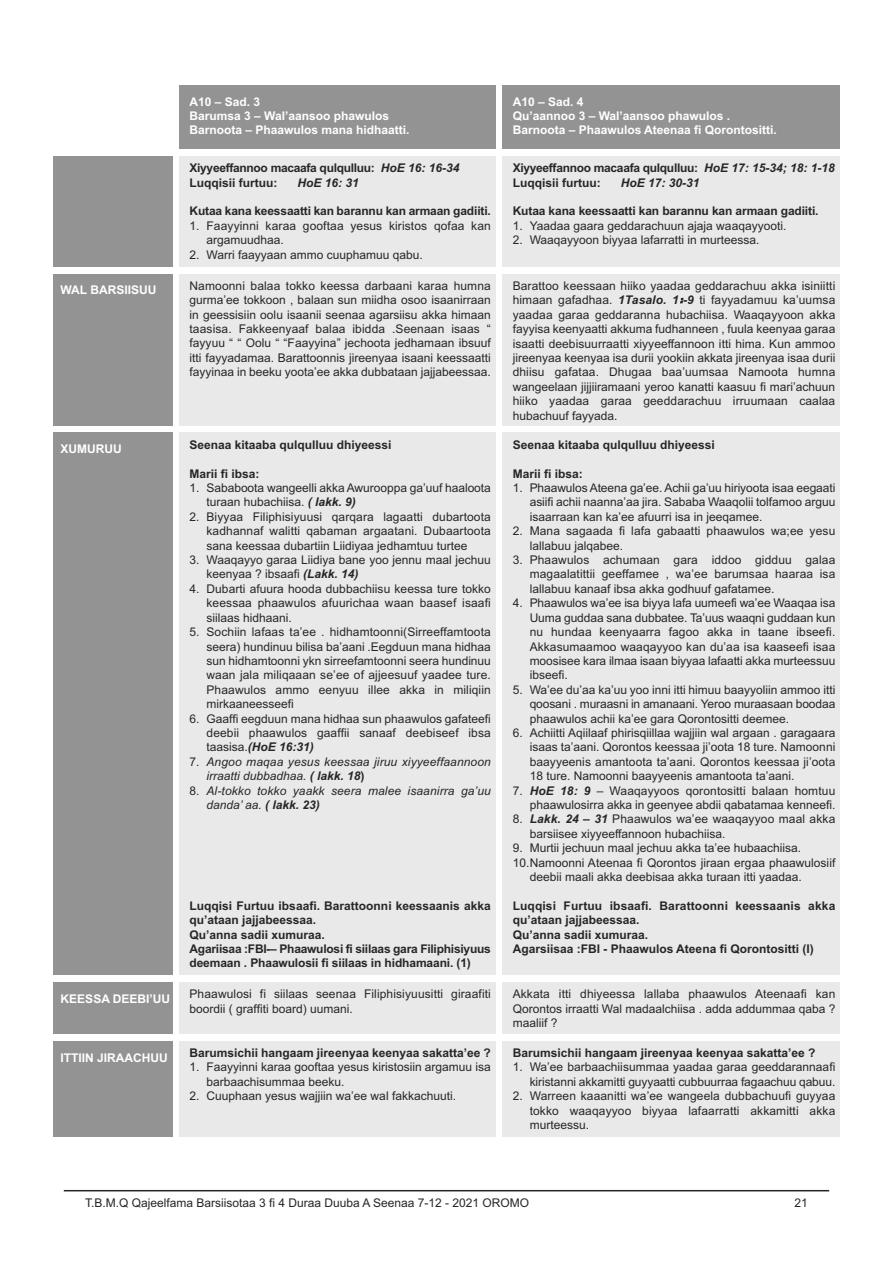
<style>
.page{position:relative;width:893px;height:1263px;background:#fff}
.page>*{position:absolute;margin:0;border:0;box-sizing:border-box;transform-origin:0 0}
.t1{font:12px/14.4px "Arial";color:#272627;text-align:justify}
.t2{font:700 12px/14.4px "Arial";color:#272627}
.t3{font:700 12px/14.4px "Arial";color:#fff}
.t4{font:italic 12px/14.4px "Arial";letter-spacing:.01em;color:#272627}
.t5{font:700 12px/14.4px "Arial";letter-spacing:-.025em;color:#272627}
.t6{font:italic 700 12px "Arial";color:#272627}
.s1{font-style:italic}
.s2{font-weight:700;font-style:italic}
.s3{font-family:"Nyala";font-style:italic}
.s4{font-style:normal}
.s5{font-weight:700}
.s6{font-weight:700;font-style:normal}
</style>
<div class="page">
<hr style="left:64px;top:1190px;width:765px;height:1px;background:#272627">
<div style="left:179px;top:85px;width:316px;height:64px;background:#939393"></div>
<div style="left:502px;top:85px;width:338px;height:64px;background:#939393"></div>
<div style="left:53px;top:156px;width:119px;height:110px;background:#939393"></div>
<div style="left:179px;top:156px;width:316px;height:110px;background:#e9e9e9"></div>
<div style="left:502px;top:156px;width:338px;height:110px;background:#e9e9e9"></div>
<div style="left:53px;top:274px;width:119px;height:152px;background:#939393"></div>
<div style="left:179px;top:274px;width:316px;height:152px;background:#e9e9e9"></div>
<div style="left:502px;top:274px;width:338px;height:152px;background:#e9e9e9"></div>
<div style="left:53px;top:433px;width:119px;height:542px;background:#939393"></div>
<div style="left:179px;top:433px;width:316px;height:542px;background:#e9e9e9"></div>
<div style="left:502px;top:433px;width:338px;height:542px;background:#e9e9e9"></div>
<div style="left:53px;top:982px;width:119px;height:52px;background:#939393"></div>
<div style="left:179px;top:982px;width:316px;height:52px;background:#e9e9e9"></div>
<div style="left:502px;top:982px;width:338px;height:52px;background:#e9e9e9"></div>
<div style="left:53px;top:1041px;width:119px;height:95px;background:#939393"></div>
<div style="left:179px;top:1041px;width:316px;height:95px;background:#e9e9e9"></div>
<div style="left:502px;top:1041px;width:338px;height:95px;background:#e9e9e9"></div>
<p class="t3" style="left:190px;top:94px;width:222px">A10 – Sad. 3<br>Barumsa 3 – Wal’aansoo phawulos<br>Barnoota – Phaawulos mana hidhaatti.</p>
<p class="t3" style="left:513px;top:94px;width:266px">A10 – Sad. 4<br>Qu’aannoo 3 – Wal’aansoo phawulos .<br>Barnoota – Phaawulos Ateenaa fi Qorontositti.</p>
<p class="t5" style="left:190px;top:161px;width:272px">Xiyyeeffannoo macaafa qulqulluu: <span class="s1">HoE 16: 16-34<br></span>Luqqisii furtuu:</p>
<p class="t5" style="left:513px;top:161px;width:324px">Xiyyeeffannoo macaafa qulqulluu: <span class="s1">HoE 17: 15-34; 18: 1-18<br></span>Luqqisii furtuu:</p>
<p class="t6" style="left:298px;top:175px;width:63px">HoE 16: 31</p>
<p class="t2" style="left:190px;top:204px;width:303px">Kutaa kana keessaatti kan barannu kan armaan gadiiti.</p>
<p class="t1" style="left:207px;top:218px;width:286px;text-indent:-17px">1. Faayyinni karaa gooftaa yesus kiristos qofaa kan argamuudhaa.</p>
<p class="t1" style="left:190px;top:247px;width:235px">2. Warri faayyaan ammo cuuphamuu qabu.</p>
<p class="t6" style="left:621px;top:175px;width:80px">HoE 17: 30-31</p>
<p class="t2" style="left:513px;top:204px;width:307px">Kutaa kana keessaatti kan barannu kan armaan gadiiti.</p>
<p class="t1" style="left:513px;top:218px;width:275px">1. Yaadaa gaara geddarachuun ajaja waaqayyooti.</p>
<p class="t1" style="left:513px;top:233px;width:248px">2. Waaqayyoon biyyaa lafarratti in murteessa.</p>
<p class="t3" style="left:61px;top:283px;width:97px">WAL BARSIISUU</p>
<p class="t1" style="left:190px;top:278px;width:303px">Namoonni balaa tokko keessa darbaani karaa humna gurma’ee tokkoon , balaan sun miidha osoo isaanirraan in geessisiin oolu isaanii seenaa agarsiisu akka himaan taasisa. Fakkeenyaaf balaa ibidda .Seenaan isaas “ fayyuu “ “ Oolu “ “Faayyina” jechoota jedhamaan ibsuuf itti fayyadamaa. Barattoonnis jireenyaa isaani keessaatti fayyinaa in beeku yoota’ee akka dubbataan jajjabeessaa.</p>
<p class="t1" style="left:513px;top:278px;width:324px">Barattoo keessaan hiiko yaadaa geddarachuu akka isiniitti himaan gafadhaa. <span class="s2">1Tasalo. 1</span><span class="s3">፡</span><span class="s2">-9</span> ti fayyadamuu ka’uumsa yaadaa garaa geddaranna hubachiisa. Waaqayyoon akka fayyisa keenyaatti akkuma fudhanneen , fuula keenyaa garaa isaatti deebisuurraatti xiyyeeffannoon itti hima. Kun ammoo jireenyaa keenyaa isa durii yookiin akkata jireenyaa isaa durii dhiisu gafataa. Dhugaa baa’uumsaa Namoota humna wangeelaan jijjiiramaani yeroo kanatti kaasuu fi mari’achuun hiiko yaadaa garaa geeddarachuu irruumaan caalaa hubachuuf fayyada.</p>
<p class="t3" style="left:61px;top:442px;width:63px">XUMURUU</p>
<p class="t2" style="left:190px;top:437px;width:204px">Seenaa kitaaba qulqulluu dhiyeessi</p>
<p class="t2" style="left:190px;top:466px;width:72px">Marii fi ibsa:</p>
<p class="t1" style="left:207px;top:481px;width:286px;text-indent:-17px">1. Sababoota wangeelli akka Awurooppa ga’uuf haaloota turaan hubachiisa. <span class="s2">( lakk. 9)</span></p>
<p class="t1" style="left:207px;top:509px;width:286px;text-indent:-17px">2. Biyyaa Filiphisiyuusi qarqara lagaatti dubartoota kadhannaf walitti qabaman argaatani. Dubaartoota sana keessaa dubartiin Liidiyaa jedhamtuu turtee</p>
<p class="t1" style="left:207px;top:553px;width:286px;text-indent:-17px">3. Waaqayyo garaa Liidiya bane yoo jennu maal jechuu keenyaa ? ibsaafi <span class="s2">(Lakk. 14)</span></p>
<p class="t1" style="left:207px;top:581px;width:286px;text-indent:-17px">4. Dubarti afuura hooda dubbachiisu keessa ture tokko keessaa phaawulos afuurichaa waan baasef isaafi siilaas hidhaani.</p>
<p class="t1" style="left:207px;top:625px;width:286px;text-indent:-17px">5. Sochiin lafaas ta’ee . hidhamtoonni(Sirreeffamtoota seera) hundinuu bilisa ba’aani .Eegduun mana hidhaa sun hidhamtoonni ykn sirreefamtoonni seera hundinuu waan jala miliqaaan se’ee of ajjeesuuf yaadee ture.<br>Phaawulos ammo eenyuu illee akka in miliqiin mirkaaneesseefi</p>
<p class="t1" style="left:207px;top:711px;width:286px;text-indent:-17px">6. Gaaffi eegduun mana hidhaa sun phaawulos gafateefi deebii phaawulos gaaffii sanaaf deebiseef ibsa taasisa.<span class="s2">(HoE 16:31)</span></p>
<p class="t4" style="left:207px;top:754px;width:286px;text-indent:-17px"><span class="s4">7.</span> Angoo maqaa yesus keessaa jiruu xiyyeeffaannoon irraatti dubbadhaa. <span class="s5">( lakk. 18</span><span class="s6">)</span></p>
<p class="t4" style="left:207px;top:783px;width:286px;text-indent:-17px"><span class="s4">8.</span> Al-tokko tokko yaakk seera malee isaanirra ga’uu danda’ aa. <span class="s5">( lakk. 23)</span></p>
<p class="t2" style="left:513px;top:437px;width:204px">Seenaa kitaaba qulqulluu dhiyeessi</p>
<p class="t2" style="left:513px;top:466px;width:72px">Marii fi ibsa:</p>
<p class="t1" style="left:530px;top:481px;width:307px;text-indent:-17px">1. Phaawulos Ateena ga’ee. Achii ga’uu hiriyoota isaa eegaati asiifi achii naanna’aa jira. Sababa Waaqolii tolfamoo arguu isaarraan kan ka’ee afuurri isa in jeeqamee.</p>
<p class="t1" style="left:530px;top:524px;width:307px;text-indent:-17px">2. Mana sagaada fi lafa gabaatti phaawulos wa;ee yesu lallabuu jalqabee.</p>
<p class="t1" style="left:530px;top:553px;width:307px;text-indent:-17px">3. Phaawulos achumaan gara iddoo gidduu galaa magaalatittii geeffamee , wa’ee barumsaa haaraa isa lallabuu kanaaf ibsa akka godhuuf gafatamee.</p>
<p class="t1" style="left:530px;top:596px;width:307px;text-indent:-17px">4. Phaawulos wa’ee isa biyya lafa uumeefi wa’ee Waaqaa isa Uuma guddaa sana dubbatee. Ta’uus waaqni guddaan kun nu hundaa keenyaarra fagoo akka in taane ibseefi.<br>Akkasumaamoo waaqayyoo kan du’aa isa kaaseefi isaa moosisee kara ilmaa isaan biyyaa lafaatti akka murteessuu ibseefi.</p>
<p class="t1" style="left:530px;top:682px;width:307px;text-indent:-17px">5. Wa’ee du’aa ka’uu yoo inni itti himuu baayyoliin ammoo itti qoosani . muraasni in amanaani. Yeroo muraasaan boodaa phaawulos achii ka’ee gara Qorontositti deemee.</p>
<p class="t1" style="left:530px;top:725px;width:307px;text-indent:-17px">6. Achiitti Aqiilaaf phirisqiillaa wajjiin wal argaan . garagaara isaas ta’aani. Qorontos keessaa ji’oota 18 ture. Namoonni baayyeenis amantoota ta’aani. Qorontos keessaa ji’oota 18 ture. Namoonni baayyeenis amantoota ta’aani.</p>
<p class="t1" style="left:513px;top:783px;width:324px;text-align:right">7. <span class="s2">HoE 18: 9</span> – Waaqayyoos qorontositti balaan homtuu phaawulosirra akka in geenyee abdii qabatamaa kenneefi.</p>
<p class="t1" style="left:530px;top:812px;width:307px;text-indent:-17px">8. <span class="s2">Lakk. 24 – 31</span> Phaawulos wa’ee waaqayyoo maal akka barsiisee xiyyeeffannoon hubachiisa.</p>
<p class="t1" style="left:513px;top:841px;width:290px">9. Murtii jechuun maal jechuu akka ta’ee hubaachiisa.</p>
<p class="t1" style="left:513px;top:855px;width:324px">10.Namoonni Ateenaa fi Qorontos jiraan ergaa phaawulosiif</p>
<p class="t1" style="left:530px;top:869px;width:274px">deebii maali akka deebisaa akka turaan itti yaadaa.</p>
<p class="t2" style="left:513px;top:898px;width:324px">Luqqisi Furtuu ibsaafi. Barattoonni keessaanis akka qu’ataan jajjabeessaa.<br>Qu’anna sadii xumuraa.<br>Agarsiisaa :FBI - Phaawulos Ateena fi Qorontositti (I)</p>
<p class="t2" style="left:189px;top:898px;width:303px">Luqqisi Furtuu ibsaafi. Barattoonni keessaanis akka qu’ataan jajjabeessaa.<br>Qu’anna sadii xumuraa.<br>Agariisaa :FBI-– Phaawulosi fi siilaas gara Filiphisiyuus deemaan . Phaawulosii fi siilaas in hidhamaani. (1)</p>
<p class="t3" style="left:61px;top:991px;width:111px">KEESSA DEEBI’UU</p>
<p class="t1" style="left:190px;top:987px;width:303px">Phaawulosi fi siilaas seenaa Filiphisiyuusitti giraafiti boordii ( graffiti board) uumani.</p>
<p class="t1" style="left:513px;top:987px;width:324px">Akkata itti dhiyeessa lallaba phaawulos Ateenaafi kan Qorontos irraatti Wal madaalchiisa . adda addummaa qaba ? maaliif ?</p>
<p class="t3" style="left:61px;top:1050px;width:109px">ITTIIN JIRAACHUU</p>
<p class="t2" style="left:190px;top:1046px;width:303px">Barumsichii hangaam jireenyaa keenyaa sakatta’ee ?</p>
<p class="t1" style="left:207px;top:1060px;width:286px;text-indent:-17px">1. Faayyinni karaa gooftaa yesus kiristosiin argamuu isa barbaachisummaa beeku.</p>
<p class="t1" style="left:190px;top:1089px;width:268px">2. Cuuphaan yesus wajjiin wa’ee wal fakkachuuti.</p>
<p class="t2" style="left:513px;top:1046px;width:304px">Barumsichii hangaam jireenyaa keenyaa sakatta’ee ?</p>
<p class="t1" style="left:513px;top:1060px;width:324px;text-align:right">1. Wa’ee barbaachiisummaa yaadaa garaa geeddarannaafi kiristanni akkamitti guyyaatti cubbuurraa fagaachuu qabuu.</p>
<p class="t1" style="left:530px;top:1089px;width:307px;text-indent:-17px">2. Warreen kaaanitti wa’ee wangeela dubbachuufi guyyaa tokko waaqayyoo biyyaa lafaarratti akkamitti akka murteessu.</p>
<p class="t1" style="left:85px;top:1195px;width:446px">T.B.M.Q Qajeelfama Barsiisotaa 3 fi 4 Duraa Duuba A Seenaa 7-12 - 2021 OROMO</p>
<p class="t1" style="left:795px;top:1195px;width:15px">21</p>
</div>
